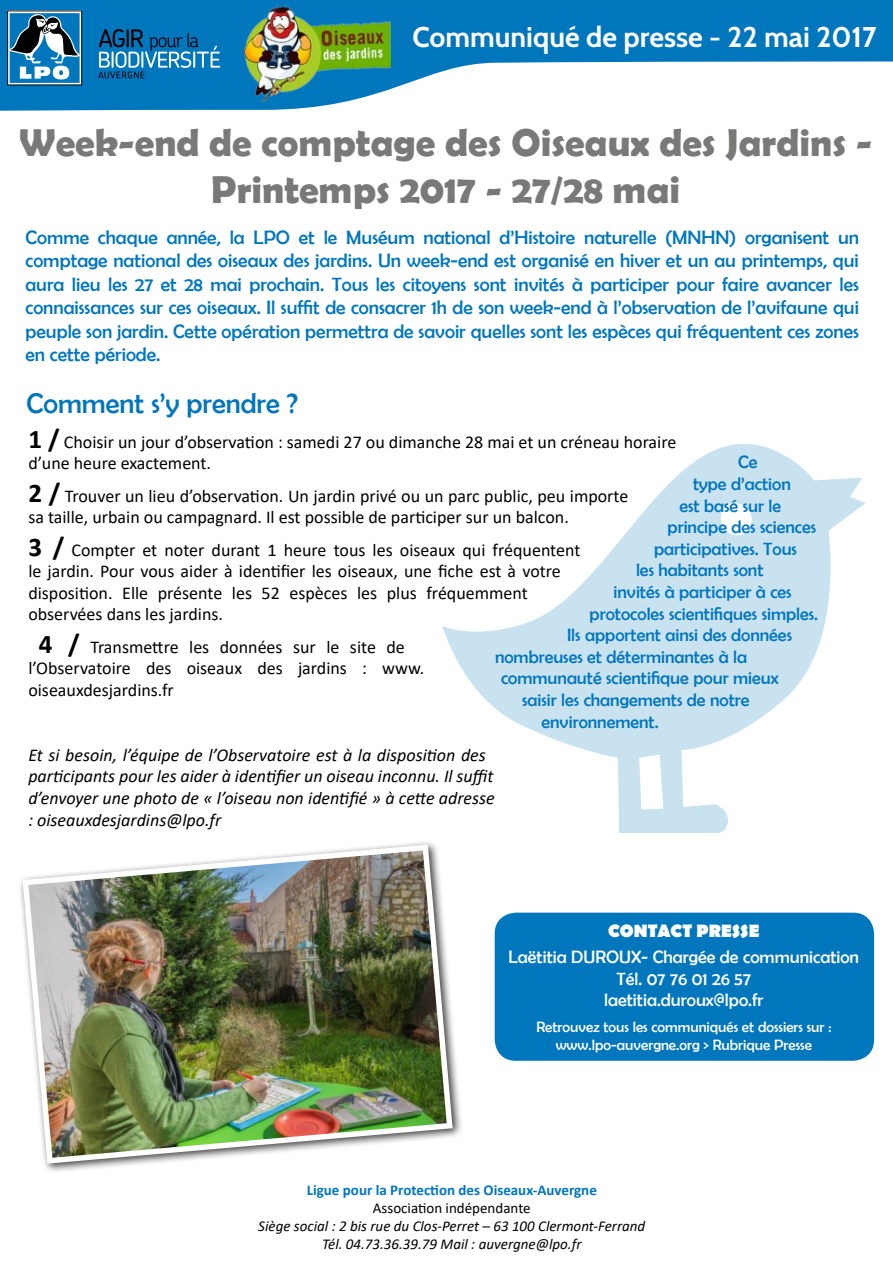
<style>
.page{position:relative;width:893px;height:1263px;background:#fff}
.page>*{position:absolute;margin:0;border:0;box-sizing:border-box;transform-origin:0 0}
.t1{font:700 39px/46.8px "Berlin Sans FB Demi";color:#797a77;text-align:center}
.t2{font:700 28.5px "Cabin";color:#fff}
.t3{font:28.5px "Berlin Sans FB";color:#0076bd}
.t4{font:19.5px/23.4px "Berlin Sans FB";color:#0076bd;text-align:justify}
.t5{font:18px/21.6px "Calibri";color:#000}
.t6{font:18px "Berlin Sans FB";color:#0076bd}
.t7{font:italic 18px/21.6px "Calibri";color:#000}
.t8{font:18px/21.6px "Berlin Sans FB";color:#fff;text-align:center}
.t9{font:700 18px "Berlin Sans FB";color:#fff}
.t10{font:italic 15px/18px "Calibri";color:#000;text-align:center}
.t11{font:15px/18px "Berlin Sans FB";color:#fff;text-align:center}
.t12{font:700 15px "Calibri";color:#0076bd}
.t13{font:15px "Calibri";color:#000}
.s1{font-weight:700;font-size:27px}
</style>
<div class="page">
<svg style="left:442px;top:444px;width:423px;height:389px"></svg>
<svg style="left:0;top:0;width:893px;height:111px;fill:#0076bd"></svg>
<svg style="left:7px;top:10px;width:75px;height:75px"></svg>
<svg style="left:98px;top:29px;width:122px;height:49px;background:#207bb2"></svg>
<img style="left:244px;top:4px;width:146px;height:97px">
<div style="left:495px;top:913px;width:379px;height:148px;background:#0076bd;border-radius:21px"></div>
<div style="left:17px;top:839px;width:446px;height:335px;background:#000;opacity:.75"></div>
<img style="left:20px;top:842px;width:436px;height:324px">
<h2 class="t2" style="left:412px;top:19px;width:466px">Communiqué de presse - 22 mai 2017</h2>
<h1 class="t1" style="left:19px;top:119px;width:855px">Week-end de comptage des Oiseaux des Jardins -<br>Printemps 2017 - 27/28 mai</h1>
<p class="t4" style="left:26px;top:225px;width:835px">Comme chaque année, la LPO et le Muséum national d’Histoire naturelle (MNHN) organisent un comptage national des oiseaux des jardins. Un week-end est organisé en hiver et un au printemps, qui aura lieu les 27 et 28 mai prochain. Tous les citoyens sont invités à participer pour faire avancer les connaissances sur ces oiseaux. Il suffit de consacrer 1h de son week-end à l’observation de l’avifaune qui peuple son jardin. Cette opération permettra de savoir quelles sont les espèces qui fréquentent ces zones en cette période.</p>
<h2 class="t3" style="left:27px;top:388px;width:273px">Comment s’y prendre ?</h2>
<p class="t6" style="left:738px;top:452px;width:21px">Ce</p>
<p class="t6" style="left:693px;top:474px;width:99px">type d’action</p>
<p class="t6" style="left:679px;top:495px;width:103px">est basé sur le</p>
<p class="t6" style="left:667px;top:517px;width:150px">principe des sciences</p>
<p class="t6" style="left:654px;top:539px;width:144px">participatives. Tous</p>
<p class="t6" style="left:636px;top:560px;width:129px">les habitants sont</p>
<p class="t6" style="left:613px;top:582px;width:180px">invités à participer à ces</p>
<p class="t6" style="left:589px;top:603px;width:230px">protocoles scientifiques simples.</p>
<p class="t6" style="left:567px;top:625px;width:226px">Ils apportent ainsi des données</p>
<p class="t6" style="left:495px;top:647px;width:254px">nombreuses et déterminantes à la</p>
<p class="t6" style="left:501px;top:668px;width:279px">communauté scientifique pour mieux</p>
<p class="t6" style="left:522px;top:690px;width:229px">saisir les changements de notre</p>
<p class="t6" style="left:541px;top:711px;width:119px">environnement.</p>
<p class="t5" style="left:28px;top:430px;width:649px"><span class="s1">1 /</span> Choisir un jour d’observation : samedi 27 ou dimanche 28 mai et un créneau horaire d’une heure exactement.</p>
<p class="t5" style="left:28px;top:484px;width:602px"><span class="s1">2 /</span> Trouver un lieu d’observation. Un jardin privé ou un parc public, peu importe sa taille, urbain ou campagnard. Il est possible de participer sur un balcon.</p>
<p class="t5" style="left:28px;top:538px;width:553px"><span class="s1">3 /</span> Compter et noter durant 1 heure tous les oiseaux qui fréquentent le jardin. Pour vous aider à identifier les oiseaux, une fiche est à votre disposition. Elle présente les 52 espèces les plus fréquemment observées dans les jardins.</p>
<p class="t5" style="left:28px;top:635px;width:397px;text-indent:10px"><span class="s1">4 /</span> Transmettre les données sur le site de l’Observatoire des oiseaux des jardins : www. oiseauxdesjardins.fr</p>
<p class="t7" style="left:28px;top:743px;width:468px">Et si besoin, l’équipe de l’Observatoire est à la disposition des participants pour les aider à identifier un oiseau inconnu. Il suffit d’envoyer une photo de « l’oiseau non identifié » à cette adresse : oiseauxdesjardins@lpo.fr</p>
<p class="t9" style="left:608px;top:921px;width:153px">CONTACT PRESSE</p>
<p class="t8" style="left:509px;top:946px;width:352px">Laëtitia DUROUX- Chargée de communication<br>Tél. 07 76 01 26 57<br>laetitia.duroux@lpo.fr</p>
<p class="t11" style="left:536px;top:1017px;width:296px">Retrouvez tous les communiqués et dossiers sur : www.lpo-auvergne.org &gt; Rubrique Presse</p>
<p class="t12" style="left:307px;top:1179px;width:292px">Ligue pour la Protection des Oiseaux-Auvergne</p>
<p class="t13" style="left:373px;top:1198px;width:159px">Association indépendante</p>
<p class="t10" style="left:258px;top:1216px;width:388px">Siège social : 2 bis rue du Clos-Perret – 63 100 Clermont-Ferrand<br>Tél. 04.73.36.39.79 Mail : auvergne@lpo.fr</p>
</div>
